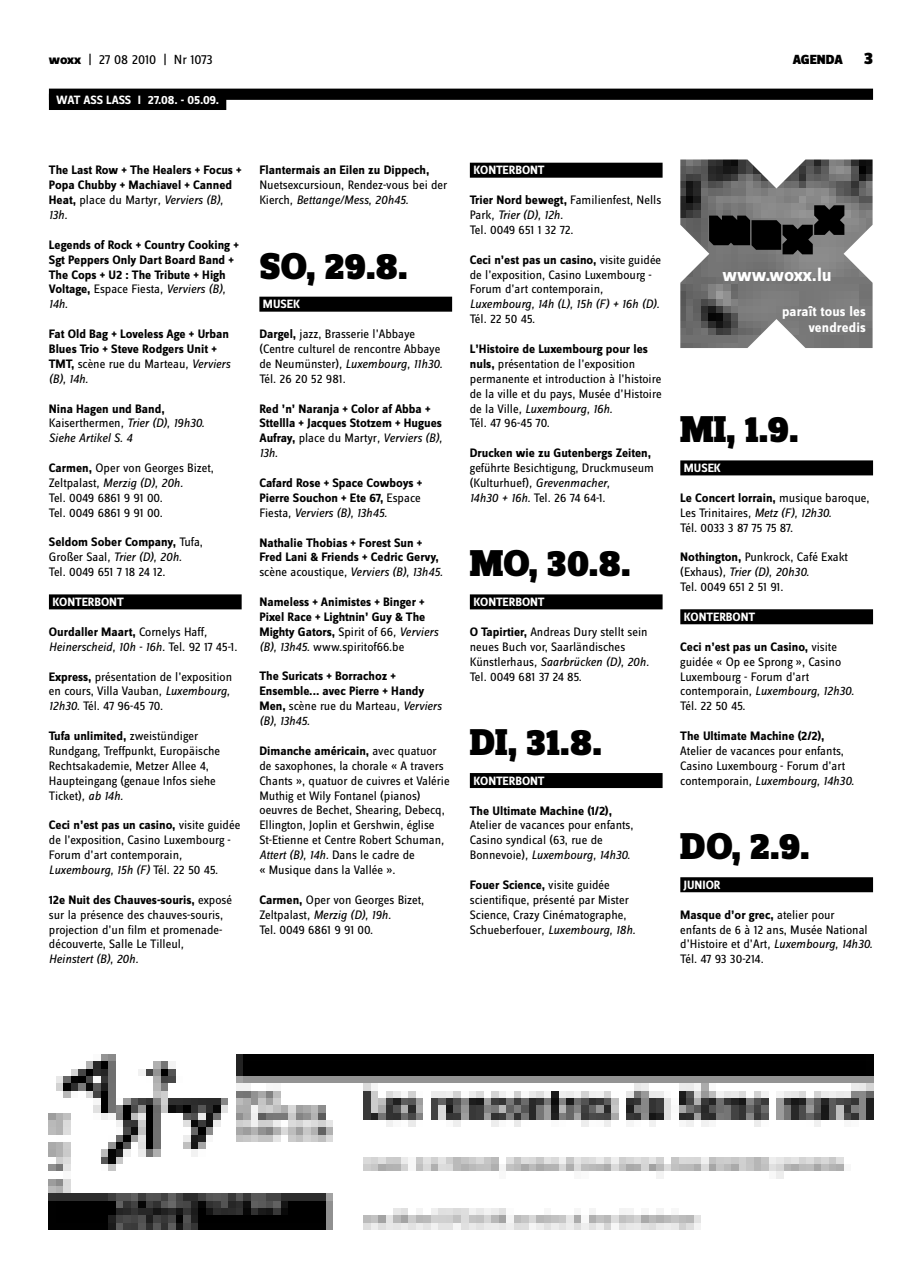
<style>
.page{position:relative;width:922px;height:1276px;background:#fff}
.page>*{position:absolute;margin:0;border:0;box-sizing:border-box;transform-origin:0 0}
.t1{font:900 38.75px "Zine Slab Dis";color:#000}
.t2{font:700 19.12px "Zine Sans Dis";color:#fff}
.t3{font:700 14.25px/15.8px "Zine Sans Dis";letter-spacing:.01em;color:#fff;text-align:right}
.t4{font:13.75px "Zine Sans Dis";color:#000}
.t5{font:900 13.75px "Zine Sans Dis";color:#000}
.t6{font:12.75px/14.9px "Zine Sans Dis";color:#000}
.t7{font:700 12.75px/14.9px "Zine Sans Dis";color:#000}
.t8{font:12.75px/14.9px "Zine Sans Dis";letter-spacing:-.02em;color:#000}
.t9{font:italic 12.75px/14.9px "Zine Sans Dis";color:#000}
.t10{font:700 12.5px "Zine Sans Dis";color:#fff}
.s1{font-weight:800}
.s2{font-size:17.5px}
.s3{font-weight:400}
.s4{font-weight:400;font-style:italic}
.s5{font-weight:700;font-style:normal}
.s6{font-style:normal}
.s7{font-weight:700}
.s8{font-style:italic}
</style>
<div class="page">
<div style="left:49px;top:594px;width:192px;height:15px;background:#000"></div>
<div style="left:259px;top:297px;width:193px;height:15px;background:#000"></div>
<div style="left:469px;top:163px;width:193px;height:15px;background:#000"></div>
<div style="left:469px;top:594px;width:193px;height:15px;background:#000"></div>
<div style="left:469px;top:773px;width:193px;height:15px;background:#000"></div>
<div style="left:680px;top:460px;width:192px;height:15px;background:#000"></div>
<div style="left:680px;top:609px;width:192px;height:15px;background:#000"></div>
<div style="left:680px;top:877px;width:192px;height:15px;background:#000"></div>
<div style="left:49px;top:89px;width:823px;height:11px;background:#000"></div>
<div style="left:49px;top:94px;width:177px;height:16px;background:#000"></div>
<img style="left:49px;top:1055px;width:823px;height:174px">
<img style="left:680px;top:159px;width:192px;height:189px">
<svg style="left:709px;top:205px;width:135px;height:49px;background:#3a3a3a"></svg>
<p class="t4" style="left:49px;top:53px;width:165px"><span class="s1">woxx</span> | 27 08 2010 | Nr 1073</p>
<p class="t5" style="left:792px;top:53px;width:82px">AGENDA <span class="s2">3</span></p>
<p class="t10" style="left:56px;top:93px;width:69px">WAT ASS LASSI</p>
<p class="t10" style="left:148px;top:93px;width:73px">27.08. - 05.09.</p>
<p class="t7" style="left:49px;top:163px;width:194px">The Last Row + The Healers + Focus +<br>Popa Chubby + Machiavel + Canned<br>Heat, <span class="s3">place du Martyr</span><span class="s4">, Verviers (B),<br>13h.</span></p>
<p class="t7" style="left:49px;top:238px;width:191px">Legends of Rock + Country Cooking +<br>Sgt Peppers Only Dart Board Band +<br>The Cops + U2 : The Tribute + High<br>Voltage, <span class="s3">Espace Fiesta</span><span class="s4">, Verviers (B),<br>14h.</span></p>
<p class="t7" style="left:49px;top:327px;width:183px">Fat Old Bag + Loveless Age + Urban<br>Blues Trio + Steve Rodgers Unit +<br>TMT, <span class="s3">scène rue du Marteau</span><span class="s4">, Verviers (B), 14h.</span></p>
<p class="t9" style="left:49px;top:401px;width:157px"><span class="s5">Nina Hagen und Band,<br></span><span class="s6">Kaiserthermen</span>, Trier (D), 19h30.<br>Siehe Artikel S. 4</p>
<p class="t6" style="left:49px;top:461px;width:166px"><span class="s7">Carmen,</span> Oper von Georges Bizet,<br>Zeltpalast<span class="s8">, Merzig (D), 20h.<br></span>Tel. 0049 6861 9 91 00.<br>Tel. 0049 6861 9 91 00.</p>
<p class="t8" style="left:49px;top:535px;width:155px"><span class="s7">Seldom Sober Company,</span> Tufa,<br>Großer Saal<span class="s8">, Trier (D), 20h.<br></span>Tel. 0049 651 7 18 24 12.</p>
<p class="t10" style="left:52px;top:595px;width:70px">konterbo nt</p>
<p class="t6" style="left:49px;top:625px;width:190px"><span class="s7">Ourdaller Maart,</span> Cornelys Haff<span class="s8">,<br>Heinerscheid, 10h - 16h.</span> Tel. 92 17 45-1.</p>
<p class="t6" style="left:49px;top:669px;width:185px"><span class="s7">Express,</span> présentation de l’exposition en cours, Villa Vauban<span class="s8">, Luxembourg,<br>12h30.</span> Tél. 47 96-45 70.</p>
<p class="t6" style="left:49px;top:729px;width:173px"><span class="s7">Tufa unlimited,</span> zweistündiger<br>Rundgang, Treffpunkt, Europäische<br>Rechtsakademie, Metzer Allee 4,<br>Haupteingang (genaue Infos siehe<br>Ticket)<span class="s8">, ab 14h.</span></p>
<p class="t6" style="left:49px;top:818px;width:193px"><span class="s7">Ceci n’est pas un casino,</span> visite guidée de l’exposition, Casino Luxembourg - Forum d’art contemporain<span class="s8">, Luxembourg, 15h (F)</span> Tél. 22 50 45.</p>
<p class="t6" style="left:49px;top:893px;width:185px"><span class="s7">12e Nuit des Chauves-souris,</span> exposé sur la présence des chauves-souris, projection d’un film et promenade&shy;découverte, Salle Le Tilleul<span class="s8">,<br>Heinstert (B), 20h.</span></p>
<p class="t7" style="left:259px;top:163px;width:172px">Flantermais an Eilen zu Dippech,</p>
<p class="t6" style="left:259px;top:178px;width:189px">Nuetsexcursioun, Rendez-vous bei der<br>Kierch<span class="s8">, Bettange/Mess, 20h45.</span></p>
<h1 class="t1" style="left:259px;top:245px;width:150px">SO, 29.8.</h1>
<p class="t10" style="left:263px;top:298px;width:39px">musek</p>
<p class="t6" style="left:259px;top:327px;width:184px"><span class="s7">Dargel,</span> jazz, Brasserie l’Abbaye (Centre culturel de rencontre Abbaye de Neumünster)<span class="s8">, Luxembourg, 11h30.<br></span>Tél. 26 20 52 981.</p>
<p class="t7" style="left:259px;top:402px;width:184px">Red ’n’ Naranja + Color af Abba +<br>Sttellla + Jacques Stotzem + Hugues<br>Aufray, <span class="s3">place du Martyr</span><span class="s4">, Verviers (B),<br>13h.</span></p>
<p class="t7" style="left:259px;top:476px;width:164px">Cafard Rose + Space Cowboys +<br>Pierre Souchon + Ete 67, <span class="s3">Espace<br>Fiesta</span><span class="s4">, Verviers (B), 13h45.</span></p>
<p class="t7" style="left:259px;top:535px;width:185px">Nathalie Thobias + Forest Sun +<br>Fred Lani &amp; Friends + Cedric Gervy, <span class="s3">scène acoustique</span><span class="s4">, Verviers (B), 13h45.</span></p>
<p class="t7" style="left:259px;top:595px;width:180px">Nameless + Animistes + Binger +<br>Pixel Race + Lightnin’ Guy &amp; The<br>Mighty Gators, <span class="s3">Spirit of 66</span><span class="s4">, Verviers (B), 13h45.</span> <span class="s3">www.spiritof66.be</span></p>
<p class="t7" style="left:259px;top:669px;width:184px">The Suricats + Borrachoz +<br>Ensemble... avec Pierre + Handy<br>Men, <span class="s3">scène rue du Marteau</span><span class="s4">, Verviers (B), 13h45.</span></p>
<p class="t6" style="left:259px;top:744px;width:192px"><span class="s7">Dimanche américain,</span> avec quatuor de saxophones, la chorale « A travers Chants », quatuor de cuivres et Valérie Muthig et Wily Fontanel (pianos) oeuvres de Bechet, Shearing, Debecq, Ellington, Joplin et Gershwin, église St-Etienne et Centre Robert Schuman<span class="s8">, Attert (B), 14h.</span> Dans le cadre de<br>« Musique dans la Vallée ».</p>
<p class="t6" style="left:259px;top:893px;width:166px"><span class="s7">Carmen,</span> Oper von Georges Bizet,<br>Zeltpalast<span class="s8">, Merzig (D), 19h.<br></span>Tel. 0049 6861 9 91 00.</p>
<p class="t10" style="left:473px;top:164px;width:70px">konterbo nt</p>
<p class="t6" style="left:469px;top:193px;width:193px"><span class="s7">Trier Nord bewegt,</span> Familienfest, Nells<br>Park<span class="s8">, Trier (D), 12h.<br></span>Tel. 0049 651 1 32 72.</p>
<p class="t6" style="left:469px;top:253px;width:193px"><span class="s7">Ceci n’est pas un casino,</span> visite guidée de l’exposition, Casino Luxembourg - Forum d’art contemporain<span class="s8">, Luxembourg, 14h (L), 15h (F) + 16h (D).</span></p>
<p class="t6" style="left:469px;top:312px;width:67px">Tél. 22 50 45.</p>
<p class="t6" style="left:469px;top:342px;width:193px"><span class="s7">L’Histoire de Luxembourg pour les nuls,</span> présentation de l’exposition permanente et introduction à l’histoire de la ville et du pays, Musée d’Histoire de la Ville<span class="s8">, Luxembourg, 16h.<br></span>Tél. 47 96-45 70.</p>
<p class="t7" style="left:469px;top:446px;width:183px">Drucken wie zu Gutenbergs Zeiten,</p>
<p class="t6" style="left:469px;top:461px;width:185px">geführte Besichtigung, Druckmuseum (Kulturhuef)<span class="s8">, Grevenmacher,<br>14h30 + 16h.</span> Tel. 26 74 64-1.</p>
<h1 class="t1" style="left:469px;top:543px;width:162px">MO, 30.8.</h1>
<p class="t10" style="left:473px;top:595px;width:70px">konterbo nt</p>
<p class="t6" style="left:469px;top:625px;width:181px"><span class="s7">O Tapirtier,</span> Andreas Dury stellt sein neues Buch vor, Saarländisches<br>Künstlerhaus<span class="s8">, Saarbrücken (D), 20h.<br></span>Tel. 0049 681 37 24 85.</p>
<h1 class="t1" style="left:469px;top:721px;width:133px">DI, 31.8.</h1>
<p class="t10" style="left:473px;top:774px;width:70px">konterbo nt</p>
<p class="t7" style="left:469px;top:803px;width:144px">The Ultimate Machine (1/2),</p>
<p class="t6" style="left:469px;top:818px;width:165px">Atelier de vacances pour enfants,<br>Casino syndical (63, rue de<br>Bonnevoie)<span class="s8">, Luxembourg, 14h30.</span></p>
<p class="t6" style="left:469px;top:878px;width:167px"><span class="s7">Fouer Science,</span> visite guidée scientifique, présenté par Mister Science, Crazy Cinématographe, Schueberfouer<span class="s8">, Luxembourg, 18h.</span></p>
<h2 class="t2" style="left:722px;top:264px;width:111px">www.woxx.lu</h2>
<p class="t3" style="left:781px;top:305px;width:85px">paraît tous les vendredis</p>
<h1 class="t1" style="left:680px;top:409px;width:120px">MI, 1.9.</h1>
<p class="t10" style="left:683px;top:461px;width:39px">musek</p>
<p class="t8" style="left:680px;top:491px;width:190px"><span class="s7">Le Concert lorrain,</span> musique baroque,<br>Les Trinitaires<span class="s8">, Metz (F), 12h30.<br></span>Tél. 0033 3 87 75 75 87.</p>
<p class="t6" style="left:680px;top:550px;width:169px"><span class="s7">Nothington,</span> Punkrock, Café Exakt (Exhaus)<span class="s8">, Trier (D), 20h30.<br></span>Tel. 0049 651 2 51 91.</p>
<p class="t10" style="left:683px;top:610px;width:70px">konterbo nt</p>
<p class="t6" style="left:680px;top:640px;width:175px"><span class="s7">Ceci n’est pas un Casino,</span> visite guidée « Op ee Sprong », Casino<br>Luxembourg - Forum d’art contemporain<span class="s8">, Luxembourg, 12h30.<br></span>Tél. 22 50 45.</p>
<p class="t7" style="left:680px;top:729px;width:146px">The Ultimate Machine (2/2),</p>
<p class="t6" style="left:680px;top:744px;width:175px">Atelier de vacances pour enfants,<br>Casino Luxembourg - Forum d’art contemporain<span class="s8">, Luxembourg, 14h30.</span></p>
<h1 class="t1" style="left:680px;top:826px;width:131px">DO, 2.9.</h1>
<p class="t10" style="left:683px;top:878px;width:31px">junior</p>
<p class="t6" style="left:680px;top:908px;width:194px"><span class="s7">Masque d’or grec,</span> atelier pour enfants de 6 à 12 ans, Musée National d’Histoire et d’Art<span class="s8">, Luxembourg, 14h30.<br></span>Tél. 47 93 30-214.</p>
</div>
